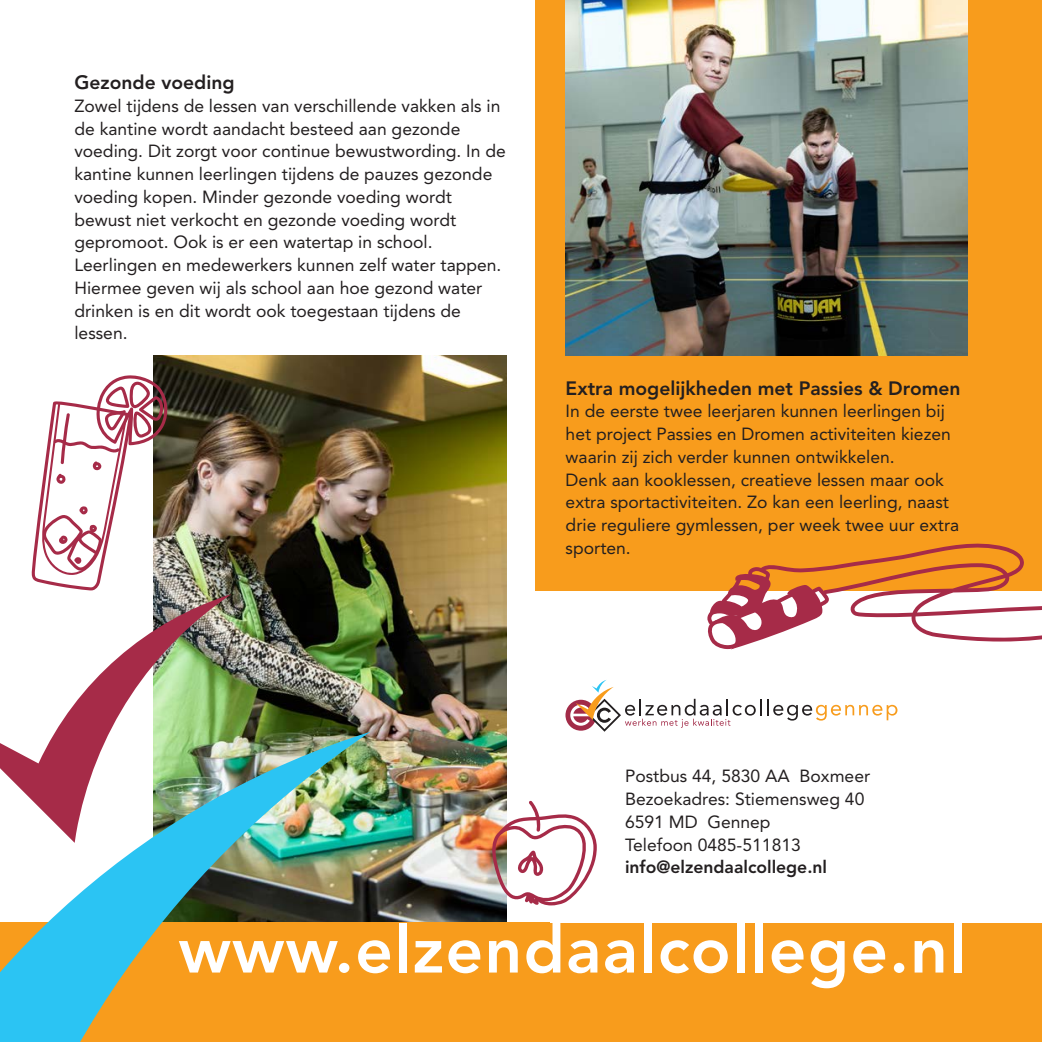
<style>
.page{position:relative;width:1042px;height:1042px;background:#fff}
.page>*{position:absolute;margin:0;border:0;box-sizing:border-box;transform-origin:0 0}
.t1{font:800 65.62px "Avenir";letter-spacing:.02em;color:#fff}
.t2{font:800 19.25px "Avenir";color:#231f20}
.t3{font:17.5px/22.8px "Avenir";color:#231f20}
.t4{font:800 17.5px "Avenir";color:#231f20}
</style>
<div class="page">
<img style="left:154px;top:355px;width:352px;height:568px">
<div style="left:0;top:923px;width:1042px;height:119px;background:#f89c1c"></div>
<svg style="left:565px;top:700px;width:31px;height:31px"></svg>
<svg style="left:570px;top:680px;width:327px;height:52px"></svg>
<img style="left:0;top:732px;width:371px;height:310px">
<img style="left:0;top:594px;width:231px;height:249px">
<div style="left:536px;top:0;width:506px;height:590px;background:#f89c1c"></div>
<svg style="left:706px;top:543px;width:336px;height:106px"></svg>
<img style="left:566px;top:0;width:401px;height:355px">
<svg style="left:31px;top:374px;width:138px;height:216px"></svg>
<svg style="left:491px;top:800px;width:106px;height:105px"></svg>
<p class="t2" style="left:74px;top:71px;width:162px">Gezonde voeding</p>
<p class="t3" style="left:74px;top:94px;width:433px">Zowel tijdens de lessen van verschillende vakken als in de kantine wordt aandacht besteed aan gezonde voeding. Dit zorgt voor continue bewustwording. In de kantine kunnen leerlingen tijdens de pauzes gezonde voeding kopen. Minder gezonde voeding wordt bewust niet verkocht en gezonde voeding wordt gepromoot. Ook is er een watertap in school.<br>Leerlingen en medewerkers kunnen zelf water tappen.<br>Hiermee geven wij als school aan hoe gezond water drinken is en dit wordt ook toegestaan tijdens de lessen.</p>
<p class="t2" style="left:566px;top:376px;width:396px">Extra mogelijkheden met Passies &amp; Dromen</p>
<p class="t3" style="left:566px;top:400px;width:395px">In de eerste twee leerjaren kunnen leerlingen bij het project Passies en Dromen activiteiten kiezen waarin zij zich verder kunnen ontwikkelen.<br>Denk aan kooklessen, creatieve lessen maar ook extra sportactiviteiten. Zo kan een leerling, naast drie reguliere gymlessen, per week twee uur extra sporten.</p>
<p class="t3" style="left:625px;top:765px;width:247px">Postbus 44, 5830 AA Boxmeer<br>Bezoekadres: Stiemensweg 40<br>6591 MD Gennep<br>Telefoon 0485-511813</p>
<p class="t4" style="left:625px;top:857px;width:204px">info@elzendaalcollege.nl</p>
<h1 class="t1" style="left:179px;top:911px;width:789px">www.elzendaalcollege.nl</h1>
</div>
